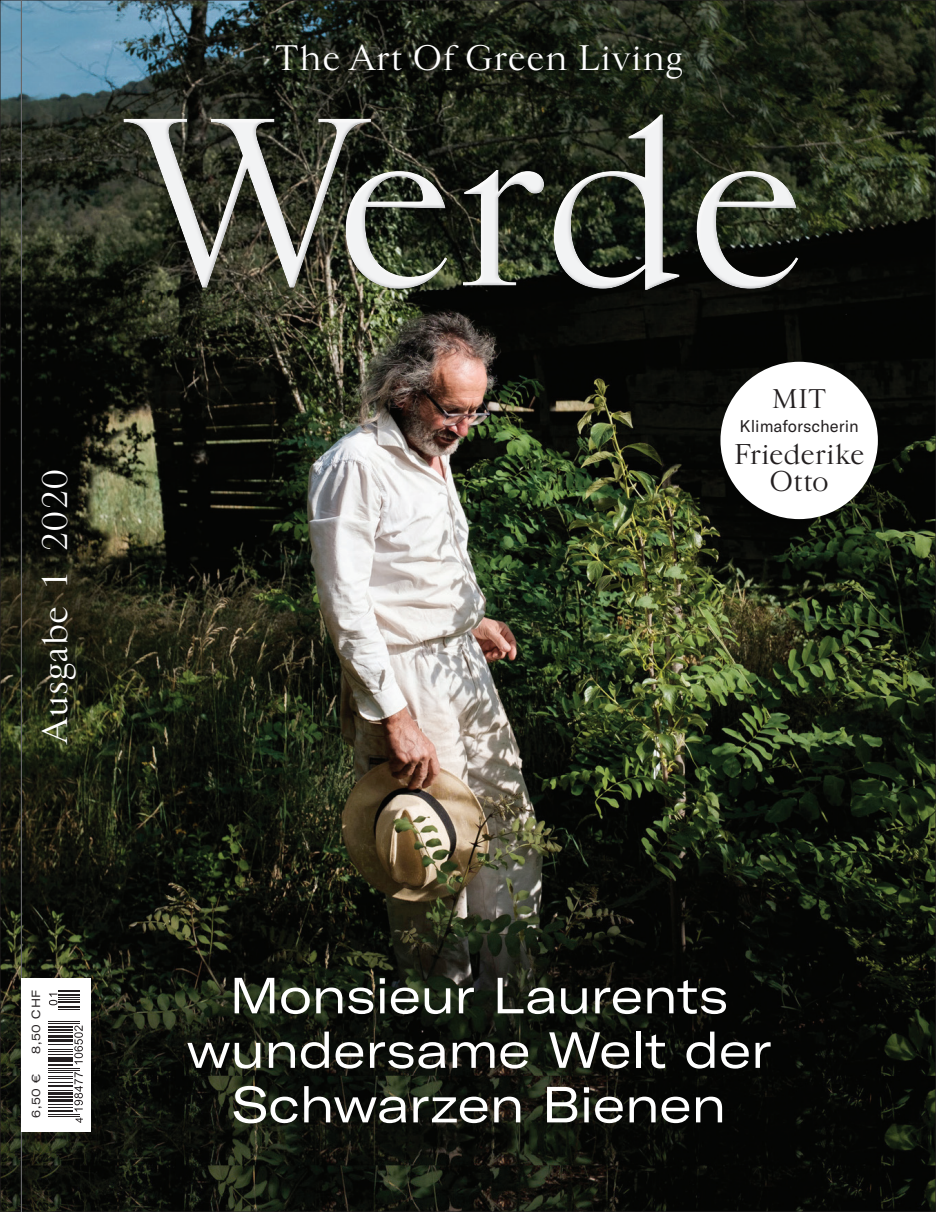
<style>
.page{position:relative;width:936px;height:1212px;background:#fff}
.page>*{position:absolute;margin:0;border:0;box-sizing:border-box;transform-origin:0 0}
.t1{font:expanded 49.95px/54.4px "GT America";letter-spacing:-.01em;color:#fff;text-align:center}
.t2{font:33px "Cardinal Classic Short";letter-spacing:.02em;color:#fff}
.t3{font:26.7px/27px "Cardinal Classic Short";letter-spacing:-.01em;color:#231f20;text-align:center}
.t4{font:25.2px "Cardinal Classic Short";color:#231f20}
.t5{font:16.65px "GT America";color:#231f20}
.t6{font:expanded 11.7px "GT America";letter-spacing:.06em;color:#231f20}
</style>
<div class="page">
<img style="left:2px;top:2px;width:931px;height:1208px">
<img style="left:123px;top:114px;width:675px;height:176px">
<hr style="left:21px;top:0;width:1px;height:1212px;background:#67676a">
<div style="left:21px;top:978px;width:70px;height:154px;background:#fff"></div>
<svg style="left:49px;top:990px;width:30px;height:20px"></svg>
<svg style="left:49px;top:1021px;width:34px;height:102px"></svg>
<div style="left:720px;top:362px;width:157px;height:157px;background:#fff;border-radius:50%"></div>
<p class="t2" style="left:275px;top:35px;width:409px">The Art Of Green Living</p>
<p class="t2" style="left:32px;top:744px;width:277px;rotate:-90deg">Ausgabe 1 2020</p>
<p class="t6" style="left:29px;top:1053px;width:66px;rotate:-90deg">8,50 CHF</p>
<p class="t6" style="left:29px;top:1117px;width:46px;rotate:-90deg">6,50 €</p>
<p class="t4" style="left:771px;top:381px;width:56px">MIT</p>
<p class="t5" style="left:739px;top:416px;width:121px">Klimaforscherin</p>
<p class="t3" style="left:733px;top:440px;width:132px">Friederike<br>Otto</p>
<p class="t1" style="left:186px;top:968px;width:586px">Monsieur Laurents wundersame Welt der<br>Schwarzen Bienen</p>
</div>
